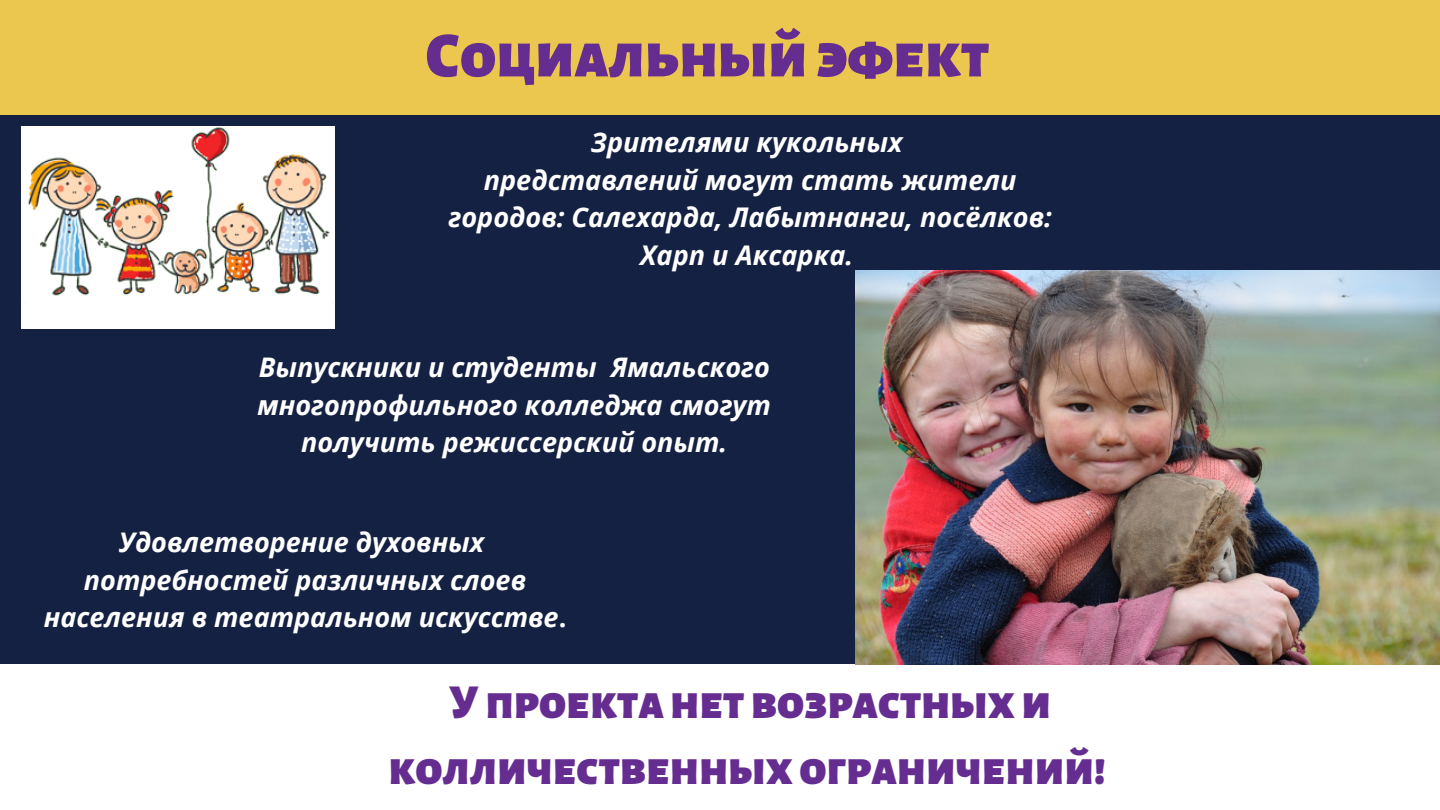
<style>
.page{position:relative;width:1440px;height:810px;background:#142142}
.page>*{position:absolute;margin:0;border:0;box-sizing:border-box;transform-origin:0 0}
.t1{font:900 64px "Alegreya Sans SC";color:#662d90}
.t2{font:900 48px/66.8px "Alegreya Sans SC";color:#662d90;text-align:center}
.t3{font:italic 700 27.1px/37.4px "Open Sans";color:#fff;text-align:center}
.t4{font:italic 700 27px/37.5px "Open Sans";color:#fff;text-align:center}
.s1{font-style:normal}
</style>
<div class="page">
<img style="left:21px;top:126px;width:314px;height:202px">
<div style="left:0;top:0;width:1440px;height:115px;background:#ebc750"></div>
<div style="left:0;top:664px;width:1440px;height:146px;background:#fff"></div>
<img style="left:855px;top:270px;width:585px;height:394px">
<p class="t1" style="left:425px;top:25px;width:565px">Социальныйэфект</p>
<p class="t3" style="left:591px;top:123px;width:313px">Зрителями кукольных</p>
<p class="t3" style="left:448px;top:161px;width:605px">представлений могут стать жители городов: Салехарда, Лабытнанги, посёлков:<br>Харп и Аксарка.</p>
<p class="t4" style="left:257px;top:348px;width:515px">Выпускники и студенты Ямальского многопрофильного колледжа смогут получить режиссерский опыт.</p>
<p class="t4" style="left:119px;top:523px;width:367px">Удовлетворение духовных</p>
<p class="t4" style="left:84px;top:560px;width:444px">потребностей различных слоев</p>
<p class="t4" style="left:44px;top:598px;width:524px">населения в театральном искусстве<span class="s1">.</span></p>
<p class="t2" style="left:388px;top:670px;width:719px">Упроектанетвозрастныхи колличественныхограничений!</p>
</div>
